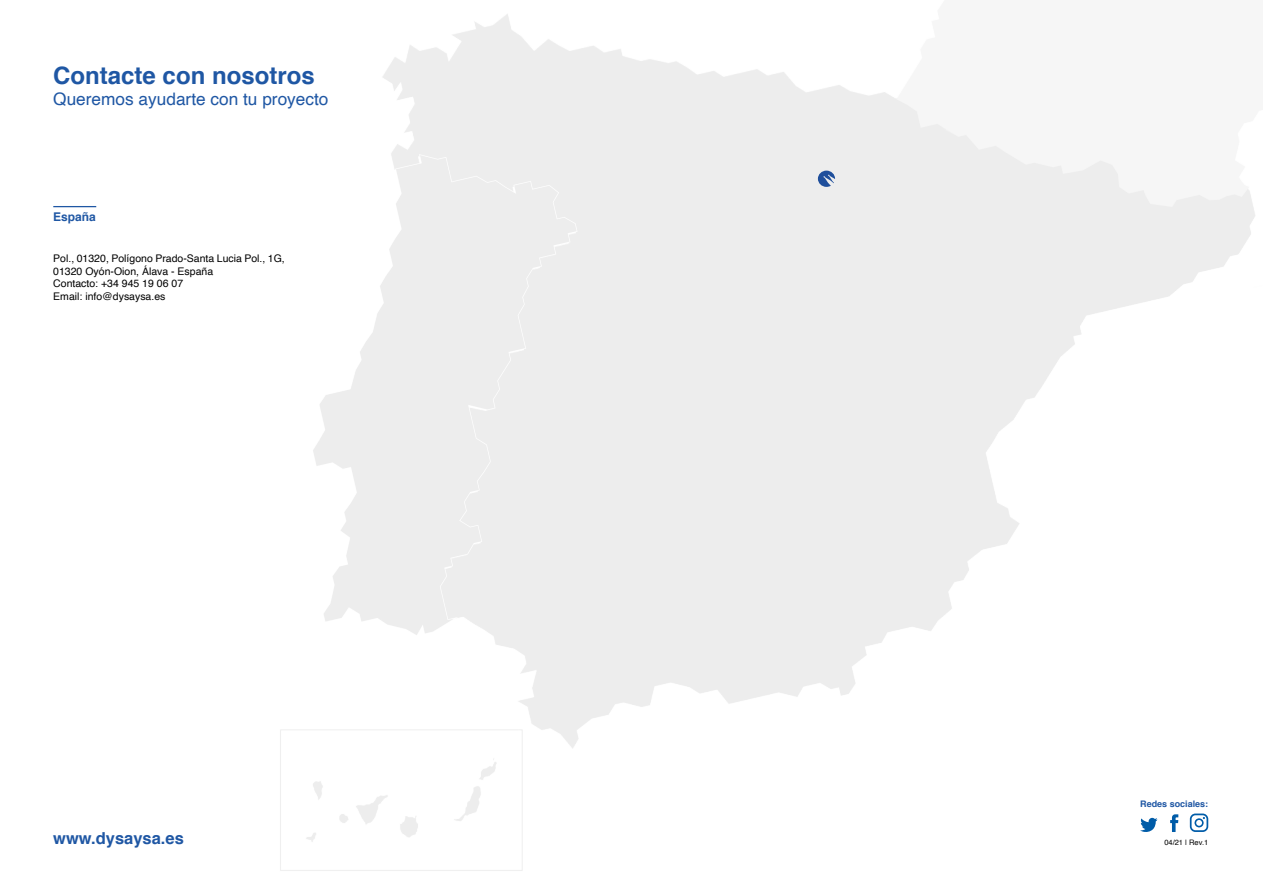
<style>
.page{position:relative;width:1263px;height:893px;background:#fff}
.page>*{position:absolute;margin:0;border:0;box-sizing:border-box;transform-origin:0 0}
.t1{font:700 24px "Helvetica";color:#1f57a4}
.t2{font:17.25px "Helvetica";color:#1f57a4}
.t3{font:700 16.5px "Helvetica";color:#1f57a4}
.t4{font:700 12px "Helvetica";color:#1f57a4}
.t5{font:10.5px/12.6px "Helvetica";color:#000}
.t6{font:700 9px "Helvetica";color:#1f57a4}
.t7{font:7.5px "Helvetica";color:#000}
</style>
<div class="page">
<hr style="left:53px;top:206px;width:43px;height:1px;background:#1f57a4">
<svg style="left:1190px;top:813px;width:18px;height:19px"></svg>
<svg style="left:1170px;top:814px;width:8px;height:18px"></svg>
<svg style="left:1140px;top:818px;width:17px;height:14px"></svg>
<svg style="left:818px;top:171px;width:17px;height:16px"></svg>
<h1 class="t1" style="left:53px;top:57px;width:263px">Contacte con nosotros</h1>
<h2 class="t2" style="left:53px;top:86px;width:277px">Queremos ayudarte con tu proyecto</h2>
<p class="t4" style="left:53px;top:207px;width:44px">España</p>
<p class="t5" style="left:53px;top:252px;width:233px">Pol., 01320, Polígono Prado-Santa Lucia Pol., 1G, 01320 Oyón-Oion, Álava - España<br>Contacto: +34 945 19 06 07<br>Email: info@dysaysa.es</p>
<h3 class="t3" style="left:53px;top:825px;width:132px">www.dysaysa.es</h3>
<p class="t6" style="left:1140px;top:796px;width:70px">Redes sociales:</p>
<p class="t7" style="left:1164px;top:837px;width:45px">04/21 | Rev.1</p>
</div>
